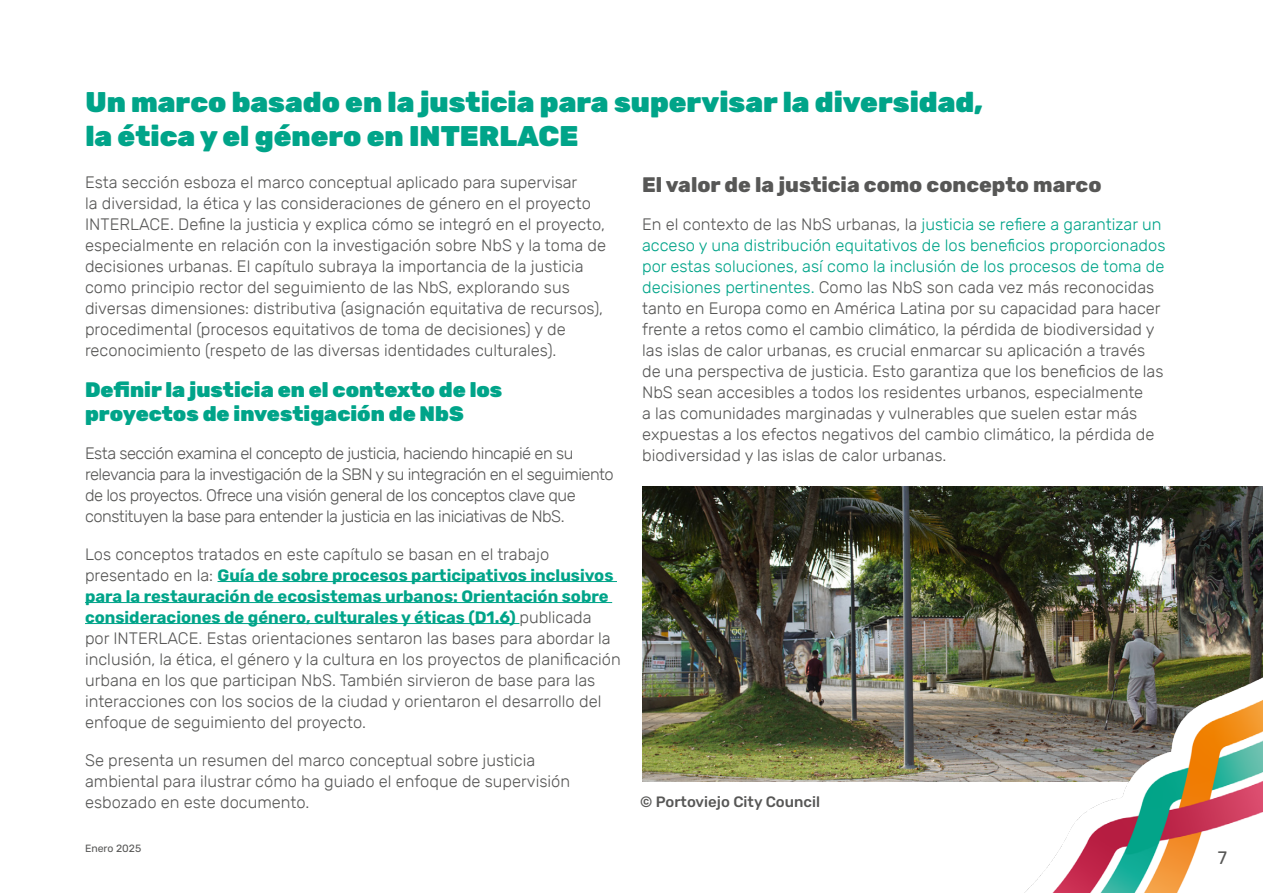
<style>
.page{position:relative;width:1263px;height:893px;background:#fff}
.page>*{position:absolute;margin:0;border:0;box-sizing:border-box;transform-origin:0 0}
.t1{font:900 28.5px/34.2px "Rubik";color:#00a489}
.t2{font:900 21px/24px "Rubik";color:#00a489}
.t3{font:800 21px "Rubik";color:#575756}
.t4{font:18px "Rubik";color:#575756}
.t5{font:300 16.5px/21px "Rubik";color:#575756}
.t6{font:300 16.5px/21px "Rubik";letter-spacing:-.03em;color:#575756}
.t7{font:500 15px "Rubik";color:#575756}
.t8{font:10.5px "Rubik";color:#575756}
.s1{font-weight:700;color:#00a489}
.s2{color:#00a489}
</style>
<div class="page">
<img style="left:642px;top:487px;width:621px;height:294px">
<img style="left:961px;top:631px;width:302px;height:262px">
<hr style="left:217px;top:581px;width:400px;height:1px;background:#00a489">
<hr style="left:85px;top:602px;width:527px;height:1px;background:#00a489">
<hr style="left:85px;top:623px;width:434px;height:1px;background:#00a489">
<p class="t1" style="left:85px;top:85px;width:899px">Un marco basado en la justicia para supervisar la diversidad, la ética y el género en INTERLACE</p>
<p class="t5" style="left:85px;top:172px;width:523px">Esta sección esboza el marco conceptual aplicado para supervisar<br>la diversidad, la ética y las consideraciones de género en el proyecto INTERLACE. Define la justicia y explica cómo se integró en el proyecto, especialmente en relación con la investigación sobre NbS y la toma de decisiones urbanas. El capítulo subraya la importancia de la justicia como principio rector del seguimiento de las NbS, explorando sus diversas dimensiones: distributiva (asignación equitativa de recursos), procedimental (procesos equitativos de toma de decisiones) y de reconocimiento (respeto de las diversas identidades culturales).</p>
<p class="t2" style="left:85px;top:378px;width:419px">Definir la justicia en el contexto de los proyectos de investigación de NbS</p>
<p class="t6" style="left:85px;top:443px;width:530px">Esta sección examina el concepto de justicia, haciendo hincapié en su relevancia para la investigación de la SBN y su integración en el seguimiento de los proyectos. Ofrece una visión general de los conceptos clave que constituyen la base para entender la justicia en las iniciativas de NbS.</p>
<p class="t5" style="left:85px;top:544px;width:537px">Los conceptos tratados en este capítulo se basan en el trabajo presentado en la: <span class="s1">Guía de sobre procesos participativos inclusivos para la restauración de ecosistemas urbanos: Orientación sobre consideraciones de género, culturales y éticas (D1.6)</span> publicada<br>por INTERLACE. Estas orientaciones sentaron las bases para abordar la inclusión, la ética, el género y la cultura en los proyectos de planificación urbana en los que participan NbS. También sirvieron de base para las interacciones con los socios de la ciudad y orientaron el desarrollo del enfoque de seguimiento del proyecto.</p>
<p class="t5" style="left:85px;top:750px;width:487px">Se presenta un resumen del marco conceptual sobre justicia ambiental para ilustrar cómo ha guiado el enfoque de supervisión esbozado en este documento.</p>
<p class="t8" style="left:85px;top:842px;width:58px">Enero 2025</p>
<p class="t3" style="left:642px;top:172px;width:461px">El valor de la justicia como concepto marco</p>
<p class="t5" style="left:642px;top:214px;width:525px">En el contexto de las NbS urbanas, la <span class="s2">justicia se refiere a garantizar un acceso y una distribución equitativos de los beneficios proporcionados por estas soluciones, así como la inclusión de los procesos de toma de decisiones pertinentes.</span> Como las NbS son cada vez más reconocidas tanto en Europa como en América Latina por su capacidad para hacer frente a retos como el cambio climático, la pérdida de biodiversidad y las islas de calor urbanas, es crucial enmarcar su aplicación a través de una perspectiva de justicia. Esto garantiza que los beneficios de las NbS sean accesibles a todos los residentes urbanos, especialmente<br>a las comunidades marginadas y vulnerables que suelen estar más expuestas a los efectos negativos del cambio climático, la pérdida de biodiversidad y las islas de calor urbanas.</p>
<p class="t7" style="left:640px;top:793px;width:181px">© Portoviejo City Council</p>
<p class="t4" style="left:1218px;top:847px;width:11px">7</p>
</div>
